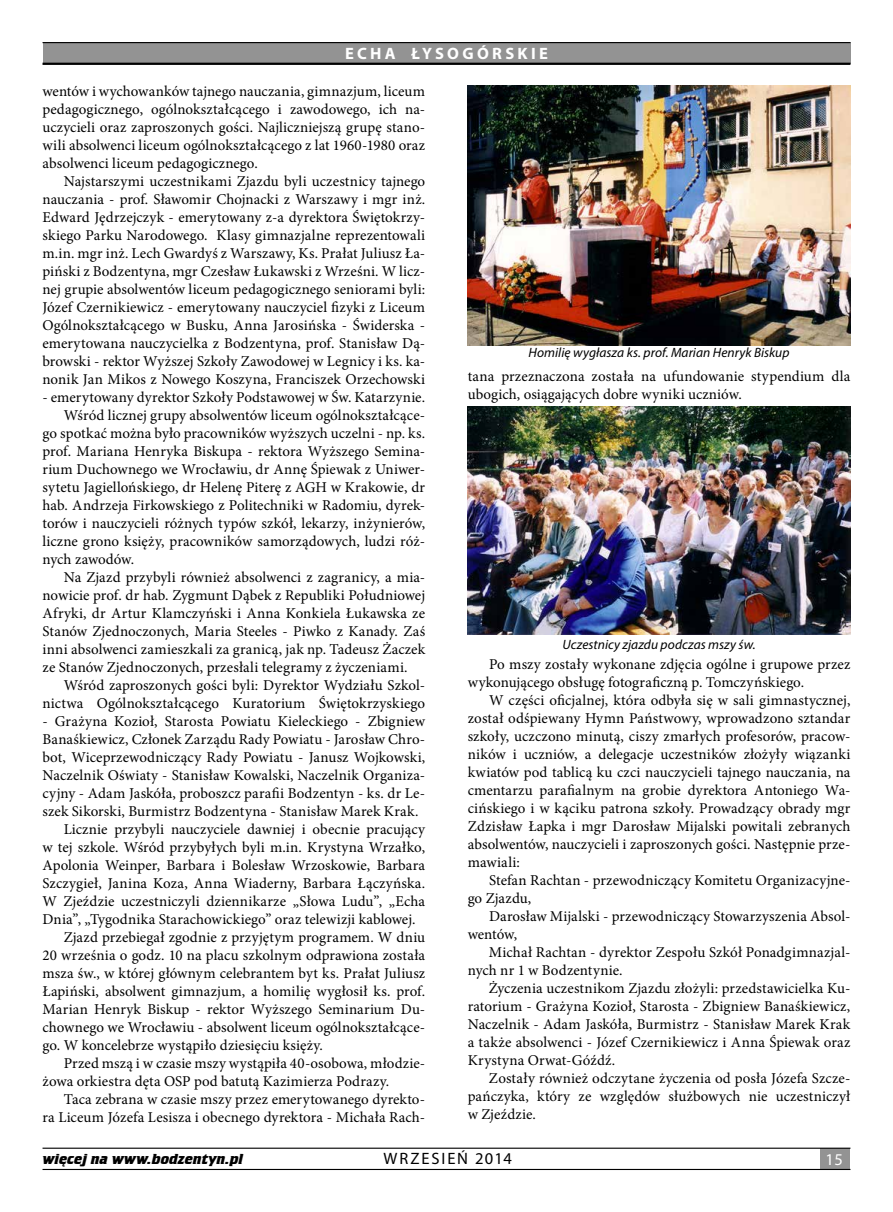
<style>
.page{position:relative;width:893px;height:1212px;background:#fff}
.page>*{position:absolute;margin:0;border:0;box-sizing:border-box;transform-origin:0 0}
.t1{font:700 16.5px "Myriad Pro";letter-spacing:.2em;color:#fff}
.t2{font:16.5px "Myriad Pro";letter-spacing:.11em;color:#000}
.t3{font:16.5px "Myriad Pro";color:#fff}
.t4{font:15px/18px "Minion Pro";letter-spacing:.005em;color:#000}
.t5{font:700 15px "Crillee TEE";letter-spacing:.005em;color:#000}
.t6{font:italic 13.5px "Myriad Pro";letter-spacing:.005em;color:#000}
</style>
<div class="page">
<div style="left:820px;top:1148px;width:30px;height:21px;background:#939393"></div>
<div style="left:43px;top:42px;width:807px;height:21px;background:#939393"></div>
<hr style="left:43px;top:63px;width:807px;height:2px;background:#000">
<hr style="left:43px;top:42px;width:807px;height:1px;background:#000">
<hr style="left:43px;top:1169px;width:807px;height:1px;background:#000">
<hr style="left:43px;top:1147px;width:807px;height:2px;background:#000">
<img style="left:468px;top:407px;width:382px;height:227px">
<img style="left:468px;top:85px;width:382px;height:260px">
<p class="t1" style="left:345px;top:42px;width:203px">ECHA ŁYSOGÓRskie</p>
<p class="t4" style="left:43px;top:82px;width:384px;text-align:justify">wentów i wychowanków tajnego nauczania, gimnazjum, liceum pedagogicznego, ogólnokształcącego i zawodowego, ich na&shy;uczycieli oraz zaproszonych gości. Najliczniejszą grupę stano&shy;wili absolwenci liceum ogólnokształcącego z lat 1960-1980 oraz absolwenci liceum pedagogicznego.</p>
<p class="t4" style="left:43px;top:172px;width:384px;text-align:justify;text-indent:21px">Najstarszymi uczestnikami Zjazdu byli uczestnicy tajnego nauczania - prof. Sławomir Chojnacki z Warszawy i mgr inż.<br>Edward Jędrzejczyk - emerytowany z-a dyrektora Świętokrzy&shy;skiego Parku Narodowego. Klasy gimnazjalne reprezentowali m.in. mgr inż. Lech Gwardyś z Warszawy, Ks. Prałat Juliusz Ła&shy;piński z Bodzentyna, mgr Czesław Łukawski z Wrześni. W licz&shy;nej grupie absolwentów liceum pedagogicznego seniorami byli:<br>Józef Czernikiewicz - emerytowany nauczyciel fizyki z Liceum Ogólnokształcącego w Busku, Anna Jarosińska - Świderska - emerytowana nauczycielka z Bodzentyna, prof. Stanisław Dą&shy;browski - rektor Wyższej Szkoły Zawodowej w Legnicy i ks. ka&shy;nonik Jan Mikos z Nowego Koszyna, Franciszek Orzechowski</p>
<p class="t4" style="left:43px;top:388px;width:384px">- emerytowany dyrektor Szkoły Podstawowej w Św. Katarzynie.</p>
<p class="t4" style="left:64px;top:406px;width:363px">Wśród licznej grupy absolwentów liceum ogólnokształcące-</p>
<p class="t4" style="left:43px;top:424px;width:384px">go spotkać można było pracowników wyższych uczelni - np. ks.</p>
<p class="t4" style="left:43px;top:442px;width:384px">prof. Mariana Henryka Biskupa - rektora Wyższego Semina-</p>
<p class="t4" style="left:43px;top:460px;width:384px">rium Duchownego we Wrocławiu, dr Annę Śpiewak z Uniwer-</p>
<p class="t4" style="left:43px;top:478px;width:384px">sytetu Jagiellońskiego, dr Helenę Piterę z AGH w Krakowie, dr</p>
<p class="t4" style="left:43px;top:496px;width:384px">hab. Andrzeja Firkowskiego z Politechniki w Radomiu, dyrek-</p>
<p class="t4" style="left:43px;top:514px;width:384px">torów i nauczycieli różnych typów szkół, lekarzy, inżynierów,</p>
<p class="t4" style="left:43px;top:532px;width:384px">liczne grono księży, pracowników samorządowych, ludzi róż-</p>
<p class="t4" style="left:43px;top:550px;width:93px">nych zawodów.</p>
<p class="t4" style="left:64px;top:568px;width:363px">Na Zjazd przybyli również absolwenci z zagranicy, a mia-</p>
<p class="t4" style="left:42px;top:586px;width:384px">nowicie prof. dr hab. Zygmunt Dąbek z Republiki Południowej</p>
<p class="t4" style="left:42px;top:604px;width:384px">Afryki, dr Artur Klamczyński i Anna Konkiela Łukawska ze</p>
<p class="t4" style="left:42px;top:622px;width:384px">Stanów Zjednoczonych, Maria Steeles - Piwko z Kanady. Zaś</p>
<p class="t4" style="left:42px;top:640px;width:384px">inni absolwenci zamieszkali za granicą, jak np. Tadeusz Żaczek</p>
<p class="t4" style="left:42px;top:658px;width:367px">ze Stanów Zjednoczonych, przesłali telegramy z życzeniami.</p>
<p class="t4" style="left:64px;top:676px;width:363px">Wśród zaproszonych gości byli: Dyrektor Wydziału Szkol-</p>
<p class="t4" style="left:42px;top:694px;width:384px">nictwa Ogólnokształcącego Kuratorium Świętokrzyskiego</p>
<p class="t4" style="left:42px;top:712px;width:384px">- Grażyna Kozioł, Starosta Powiatu Kieleckiego - Zbigniew</p>
<p class="t4" style="left:42px;top:730px;width:384px">Banaśkiewicz, Członek Zarządu Rady Powiatu - Jarosław Chro-</p>
<p class="t4" style="left:42px;top:748px;width:384px">bot, Wiceprzewodniczący Rady Powiatu - Janusz Wojkowski,</p>
<p class="t4" style="left:42px;top:766px;width:384px">Naczelnik Oświaty - Stanisław Kowalski, Naczelnik Organiza-</p>
<p class="t4" style="left:42px;top:784px;width:384px">cyjny - Adam Jaskóła, proboszcz parafii Bodzentyn - ks. dr Le-</p>
<p class="t4" style="left:42px;top:802px;width:377px">szek Sikorski, Burmistrz Bodzentyna - Stanisław Marek Krak.</p>
<p class="t4" style="left:64px;top:820px;width:363px">Licznie przybyli nauczyciele dawniej i obecnie pracujący</p>
<p class="t4" style="left:42px;top:838px;width:384px">w tej szkole. Wśród przybyłych byli m.in. Krystyna Wrzałko,</p>
<p class="t4" style="left:42px;top:856px;width:384px">Apolonia Weinper, Barbara i Bolesław Wrzoskowie, Barbara</p>
<p class="t4" style="left:42px;top:874px;width:384px">Szczygieł, Janina Koza, Anna Wiaderny, Barbara Łączyńska.</p>
<p class="t4" style="left:42px;top:892px;width:384px">W Zjeździe uczestniczyli dziennikarze „Słowa Ludu”, „Echa</p>
<p class="t4" style="left:42px;top:910px;width:375px">Dnia”, „Tygodnika Starachowickiego” oraz telewizji kablowej.</p>
<p class="t4" style="left:64px;top:928px;width:363px">Zjazd przebiegał zgodnie z przyjętym programem. W dniu</p>
<p class="t4" style="left:42px;top:946px;width:384px">20 września o godz. 10 na placu szkolnym odprawiona została</p>
<p class="t4" style="left:42px;top:964px;width:384px">msza św., w której głównym celebrantem byt ks. Prałat Juliusz</p>
<p class="t4" style="left:42px;top:982px;width:384px">Łapiński, absolwent gimnazjum, a homilię wygłosił ks. prof.</p>
<p class="t4" style="left:42px;top:1000px;width:384px">Marian Henryk Biskup - rektor Wyższego Seminarium Du-</p>
<p class="t4" style="left:42px;top:1018px;width:384px">chownego we Wrocławiu - absolwent liceum ogólnokształcące-</p>
<p class="t4" style="left:42px;top:1036px;width:282px">go. W koncelebrze wystąpiło dziesięciu księży.</p>
<p class="t4" style="left:64px;top:1054px;width:363px">Przed mszą i w czasie mszy wystąpiła 40-osobowa, młodzie-</p>
<p class="t4" style="left:42px;top:1072px;width:348px">żowa orkiestra dęta OSP pod batutą Kazimierza Podrazy.</p>
<p class="t4" style="left:64px;top:1090px;width:363px">Taca zebrana w czasie mszy przez emerytowanego dyrekto-</p>
<p class="t4" style="left:42px;top:1108px;width:384px">ra Liceum Józefa Lesisza i obecnego dyrektora - Michała Rach-</p>
<p class="t6" style="left:529px;top:344px;width:262px">Homilię wygłasza ks. prof. Marian Henryk Biskup</p>
<p class="t4" style="left:468px;top:367px;width:384px">tana przeznaczona została na ufundowanie stypendium dla ubogich, osiągających dobre wyniki uczniów.</p>
<p class="t6" style="left:562px;top:636px;width:195px">Uczestnicy zjazdu podczas mszy św.</p>
<p class="t4" style="left:468px;top:655px;width:384px;text-indent:21px">Po mszy zostały wykonane zdjęcia ogólne i grupowe przez wykonującego obsługę fotograficzną p. Tomczyńskiego.</p>
<p class="t4" style="left:468px;top:691px;width:384px;text-align:justify;text-indent:21px">W części oficjalnej, która odbyła się w sali gimnastycznej, został odśpiewany Hymn Państwowy, wprowadzono sztandar szkoły, uczczono minutą, ciszy zmarłych profesorów, pracow&shy;ników i uczniów, a delegacje uczestników złożyły wiązanki kwiatów pod tablicą ku czci nauczycieli tajnego nauczania, na cmentarzu parafialnym na grobie dyrektora Antoniego Wa&shy;cińskiego i w kąciku patrona szkoły. Prowadzący obrady mgr Zdzisław Łapka i mgr Darosław Mijalski powitali zebranych absolwentów, nauczycieli i zaproszonych gości. Następnie prze&shy;mawiali:</p>
<p class="t4" style="left:468px;top:871px;width:384px;text-indent:21px">Stefan Rachtan - przewodniczący Komitetu Organizacyjne&shy;go Zjazdu,</p>
<p class="t4" style="left:468px;top:907px;width:384px;text-indent:21px">Darosław Mijalski - przewodniczący Stowarzyszenia Absol&shy;wentów,</p>
<p class="t4" style="left:468px;top:943px;width:384px;text-indent:21px">Michał Rachtan - dyrektor Zespołu Szkół Ponadgimnazjal&shy;nych nr 1 w Bodzentynie.</p>
<p class="t4" style="left:468px;top:979px;width:384px;text-align:justify;text-indent:21px">Życzenia uczestnikom Zjazdu złożyli: przedstawicielka Ku&shy;ratorium - Grażyna Kozioł, Starosta - Zbigniew Banaśkiewicz, Naczelnik - Adam Jaskóła, Burmistrz - Stanisław Marek Krak a także absolwenci - Józef Czernikiewicz i Anna Śpiewak oraz Krystyna Orwat-Góźdź.</p>
<p class="t4" style="left:468px;top:1069px;width:384px;text-align:justify;text-indent:21px">Zostały również odczytane życzenia od posła Józefa Szcze&shy;pańczyka, który ze względów służbowych nie uczestniczył w Zjeździe.</p>
<p class="t5" style="left:43px;top:1150px;width:202px">więcej na www.bodzentyn.pl</p>
<p class="t2" style="left:384px;top:1149px;width:130px">WRZESIEŃ 2014</p>
<p class="t3" style="left:826px;top:1149px;width:19px">15</p>
</div>
